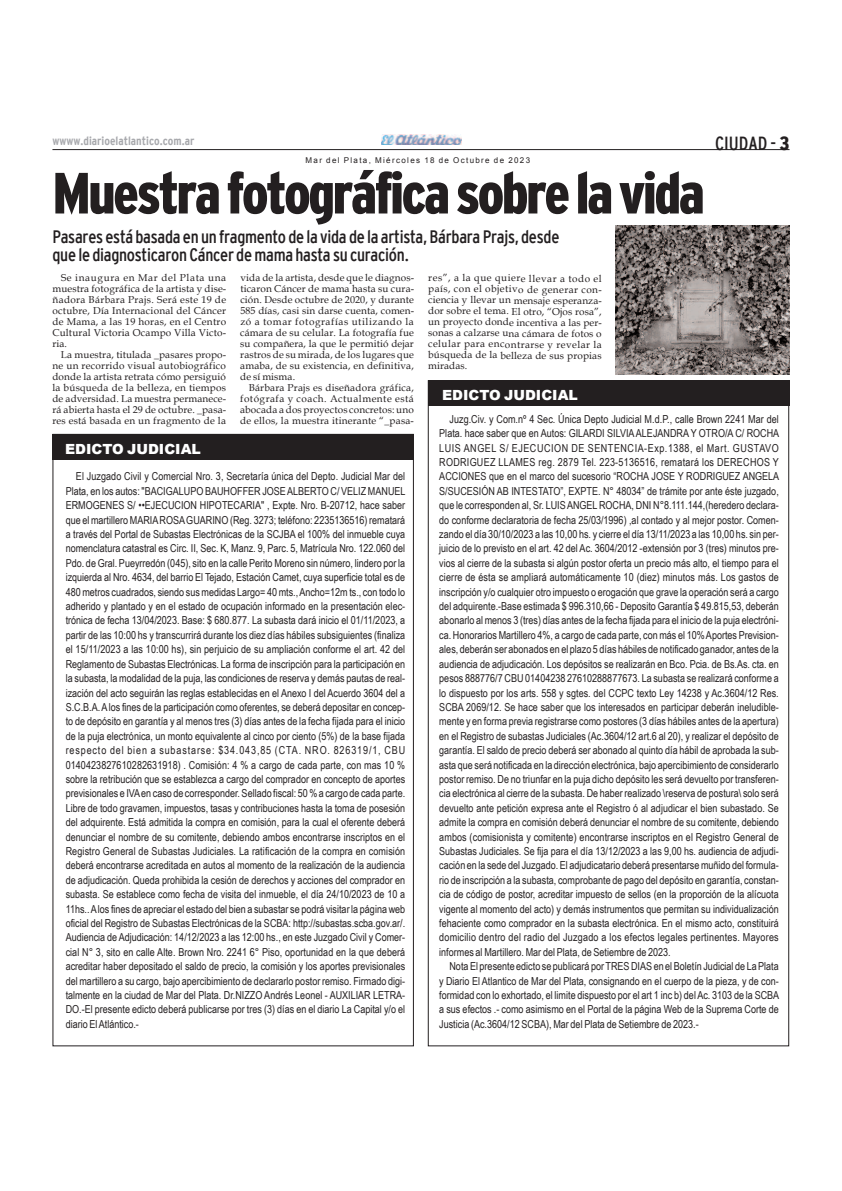
<style>
.page{position:relative;width:842px;height:1191px;background:#fff}
.page>*{position:absolute;margin:0;border:0;box-sizing:border-box;transform-origin:0 0}
.t1{font:900 condensed 58px "Interstate";letter-spacing:-.045em;color:#231f20}
.t2{font:condensed 19px "Interstate";color:#231f20}
.t3{font:condensed 18px/18px "Interstate";letter-spacing:-.015em;color:#231f20}
.t4{font:900 14px "Arial";color:#fff}
.t5{font:700 condensed 12px "Interstate";color:#a8a9ad}
.t6{font:11px/14.4px "Arial Narrow";color:#231f20;text-align:justify}
.t7{font:10px/11px "Book Antiqua";letter-spacing:.015em;color:#231f20;text-align:justify}
.t8{font:8px "Arial";letter-spacing:.165em;color:#231f20}
.s1{font-weight:900}
</style>
<div class="page">
<hr style="left:52px;top:149px;width:737px;height:1px;background:#231f20">
<img style="left:381px;top:135px;width:80px;height:9px">
<div style="left:428px;top:379px;width:361px;height:26px;background:#231f20"></div>
<img style="left:616px;top:225px;width:173px;height:150px">
<div style="left:52px;top:434px;width:362px;height:26px;background:#231f20"></div>
<p class="t5" style="left:52px;top:134px;width:143px">wwww.diarioelatlantico.com.ar</p>
<p class="t8" style="left:306px;top:155px;width:226px">Mar del Plata, Miércoles 18 de Octubre de 2023</p>
<h1 class="t1" style="left:52px;top:161px;width:654px">Muestrafotográficasobrelavida</h1>
<h3 class="t3" style="left:52px;top:227px;width:508px">Pasares está basada en un fragmento de la vida de la artista,Bárbara Prajs, desde que le diagnosticaron Cáncer demama hasta su curación.</h3>
<h2 class="t2" style="left:715px;top:133px;width:76px">CIUDAD - <span class="s1">3</span></h2>
<p class="t7" style="left:52px;top:272px;width:175px;text-indent:9px">Se inaugura en Mar del Plata una muestra fotográfica de la artista y dise&shy;ñadora Bárbara Prajs. Será este 19 de octubre, Día Internacional del Cáncer de Mama, a las 19 horas, en el Centro Cultural Victoria Ocampo Villa Victo&shy;ria.</p>
<p class="t7" style="left:52px;top:349px;width:175px;text-indent:9px">La muestra, titulada _pasares propo&shy;ne un recorrido visual autobiográfico donde la artista retrata cómo persiguió la búsqueda de la belleza, en tiempos de adversidad. La muestra permanece&shy;rá abierta hasta el 29 de octubre. _pasa&shy;res está basada en un fragmento de la</p>
<p class="t4" style="left:65px;top:438px;width:137px">EDICTO JUDICIAL</p>
<p class="t7" style="left:240px;top:272px;width:175px">vida de la artista, desde que le diagnos&shy;ticaron Cáncer de mama hasta su cura&shy;ción. Desde octubre de 2020, y durante 585 días, casi sin darse cuenta, comen&shy;zó a tomar fotografías utilizando la cámara de su celular. La fotografía fue su compañera, la que le permitió dejar rastros de su mirada, de los lugares que amaba, de su existencia, en definitiva, de sí misma.</p>
<p class="t7" style="left:240px;top:382px;width:175px;text-indent:9px">Bárbara Prajs es diseñadora gráfica, fotógrafa y coach. Actualmente está abocada a dos proyectos concretos: uno de ellos, la muestra itinerante “_pasa-</p>
<p class="t6" style="left:66px;top:469px;width:341px;text-indent:10px">El Juzgado Civil y Comercial Nro. 3, Secretaría única del Depto. Judicial Mar del Plata, en los autos: "BACIGALUPOBAUHOFFER JOSEALBERTOC/ VELIZMANUEL ERMOGENES S/ ••EJECUCION HIPOTECARIA" , Expte. Nro. B-20712, hace saber que elmartilleroMARIAROSAGUARINO(Reg. 3273; teléfono: 2235136516) rematará a través del Portal de Subastas Electrónicas de la SCJBA el 100% del inmueble cuya nomenclatura catastral es Circ. II, Sec. K, Manz. 9, Parc. 5, Matrícula Nro. 122.060 del Pdo. de Gral. Pueyrredón (045), sito en la calle Perito Moreno sin número, lindero por la izquierda al Nro. 4634, del barrio El Tejado, Estación Camet, cuya superficie total es de 480metros cuadrados, siendo susmedidas Largo= 40mts.,Ancho=12mts., con todo lo adherido y plantado y en el estado de ocupación informado en la presentación elec&shy;trónica de fecha 13/04/2023. Base: $ 680.877. La subasta dará inicio el 01/11/2023, a partir de las 10:00 hs y transcurrirá durante los diez días hábiles subsiguientes (finaliza el 15/11/2023 a las 10:00 hs), sin perjuicio de su ampliación conforme el art. 42 del Reglamento de Subastas Electrónicas. La forma de inscripción para la participación en la subasta, la modalidad de la puja, las condiciones de reserva y demás pautas de real&shy;ización del acto seguirán las reglas establecidas en el Anexo I del Acuerdo 3604 del a S.C.B.A.Alos fines de la participación como oferentes, se deberá depositar en concep&shy;to de depósito en garantía y al menos tres (3) días antes de la fecha fijada para el inicio de la puja electrónica, un monto equivalente al cinco por ciento (5%) de la base fijada respecto del bien a subastarse: $34.043,85 (CTA. NRO. 826319/1, CBU 0140423827610282631918) . Comisión: 4 % a cargo de cada parte, con mas 10 % sobre la retribución que se establezca a cargo del comprador en concepto de aportes previsionales e IVAen caso de corresponder. Sellado fiscal: 50%a cargo de cada parte.<br>Libre de todo gravamen, impuestos, tasas y contribuciones hasta la toma de posesión del adquirente. Está admitida la compra en comisión, para la cual el oferente deberá denunciar el nombre de su comitente, debiendo ambos encontrarse inscriptos en el Registro General de Subastas Judiciales. La ratificación de la compra en comisión deberá encontrarse acreditada en autos al momento de la realización de la audiencia de adjudicación. Queda prohibida la cesión de derechos y acciones del comprador en subasta. Se establece como fecha de visita del inmueble, el día 24/10/2023 de 10 a 11hs..Alos fines de apreciar el estado del bien a subastar se podrá visitar la página web oficial del Registro de Subastas Electrónicas de la SCBA: http://subastas.scba.gov.ar/.<br>Audiencia deAdjudicación: 14/12/2023 a las 12:00 hs., en este Juzgado Civil y Comer&shy;cial N° 3, sito en calle Alte. Brown Nro. 2241 6° Piso, oportunidad en la que deberá acreditar haber depositado el saldo de precio, la comisión y los aportes previsionales del martillero a su cargo, bajo apercibimiento de declararlo postor remiso. Firmado digi&shy;talmente en la ciudad de Mar del Plata. Dr.NIZZO Andrés Leonel - AUXILIAR LETRA-DO.-El presente edicto deberá publicarse por tres (3) días en el diario La Capital y/o el diario ElAtlántico.-</p>
<p class="t7" style="left:428px;top:273px;width:175px">res”, a la que quiere llevar a todo el país, con el objetivo de generar con&shy;ciencia y llevar un mensaje esperanza&shy;dor sobre el tema. El otro, “Ojos rosa”, un proyecto donde incentiva a las per&shy;sonas a calzarse una cámara de fotos o celular para encontrarse y revelar la búsqueda de la belleza de sus propias miradas.</p>
<p class="t4" style="left:442px;top:385px;width:137px">EDICTO JUDICIAL</p>
<p class="t6" style="left:439px;top:411px;width:342px;text-indent:10px">Juzg.Civ. y Com.nº 4 Sec. Única Depto Judicial M.d.P., calle Brown 2241 Mar del Plata. hace saber que en Autos: GILARDI SILVIAALEJANDRA Y OTRO/A C/ ROCHA LUIS ANGEL S/ EJECUCION DE SENTENCIA-Exp.1388, el Mart. GUSTAVO RODRIGUEZ LLAMES reg. 2879 Tel. 223-5136516, rematará los DERECHOS Y ACCIONES que en el marco del sucesorio “ROCHA JOSE Y RODRIGUEZ ANGELA S/SUCESIÓN AB INTESTATO”, EXPTE. N° 48034” de trámite por ante éste juzgado, que le corresponden al, Sr. LUISANGELROCHA, DNI N°8.111.144,(heredero declara&shy;do conforme declaratoria de fecha 25/03/1996) ,al contado y al mejor postor. Comen&shy;zando el día 30/10/2023 a las 10,00 hs. y cierre el día 13/11/2023 a las 10,00 hs. sin per&shy;juicio de lo previsto en el art. 42 del Ac. 3604/2012 -extensión por 3 (tres) minutos pre&shy;vios al cierre de la subasta si algún postor oferta un precio más alto, el tiempo para el cierre de ésta se ampliará automáticamente 10 (diez) minutos más. Los gastos de inscripción y/o cualquier otro impuesto o erogación que grave la operación será a cargo del adquirente.-Base estimada $ 996.310,66 - Deposito Garantía $ 49.815,53, deberán abonarlo almenos 3 (tres) días antes de la fecha fijada para el inicio de la puja electróni&shy;ca. HonorariosMartillero 4%, a cargo de cada parte, conmás el 10%Aportes Prevision&shy;ales, deberán ser abonados en el plazo 5 días hábiles de notificado ganador, antes de la audiencia de adjudicación. Los depósitos se realizarán en Bco. Pcia. de Bs.As. cta. en pesos 888776/7 CBU 01404238 27610288877673. La subasta se realizará conforme a lo dispuesto por los arts. 558 y sgtes. del CCPC texto Ley 14238 y Ac.3604/12 Res.<br>SCBA 2069/12. Se hace saber que los interesados en participar deberán ineludible&shy;mente y en forma previa registrarse como postores (3 días hábiles antes de la apertura) en el Registro de subastas Judiciales (Ac.3604/12 art.6 al 20), y realizar el depósito de garantía. El saldo de precio deberá ser abonado al quinto día hábil de aprobada la sub&shy;asta que será notificada en la dirección electrónica, bajo apercibimiento de considerarlo postor remiso. De no triunfar en la puja dicho depósito les será devuelto por transferen&shy;cia electrónica al cierre de la subasta. De haber realizado \reserva de postura\ solo será devuelto ante petición expresa ante el Registro ó al adjudicar el bien subastado. Se admite la compra en comisión deberá denunciar el nombre de su comitente, debiendo ambos (comisionista y comitente) encontrarse inscriptos en el Registro General de Subastas Judiciales. Se fija para el día 13/12/2023 a las 9,00 hs. audiencia de adjudi&shy;cación en la sede del Juzgado. El adjudicatario deberá presentarsemuñido del formula&shy;rio de inscripción a la subasta, comprobante de pago del depósito en garantía, constan&shy;cia de código de postor, acreditar impuesto de sellos (en la proporción de la alícuota vigente al momento del acto) y demás instrumentos que permitan su individualización fehaciente como comprador en la subasta electrónica. En el mismo acto, constituirá domicilio dentro del radio del Juzgado a los efectos legales pertinentes. Mayores informes al Martillero. Mar del Plata, de Setiembre de 2023.</p>
<p class="t6" style="left:439px;top:959px;width:341px;text-indent:10px">Nota El presente edicto se publicará por TRESDIAS en el Boletín Judicial de La Plata y Diario El Atlantico de Mar del Plata, consignando en el cuerpo de la pieza, y de con&shy;formidad con lo exhortado, el limite dispuesto por el art 1 inc b) delAc. 3103 de la SCBA a sus efectos .- como asimismo en el Portal de la página Web de la Suprema Corte de Justicia (Ac.3604/12 SCBA), Mar del Plata de Setiembre de 2023.-</p>
</div>
